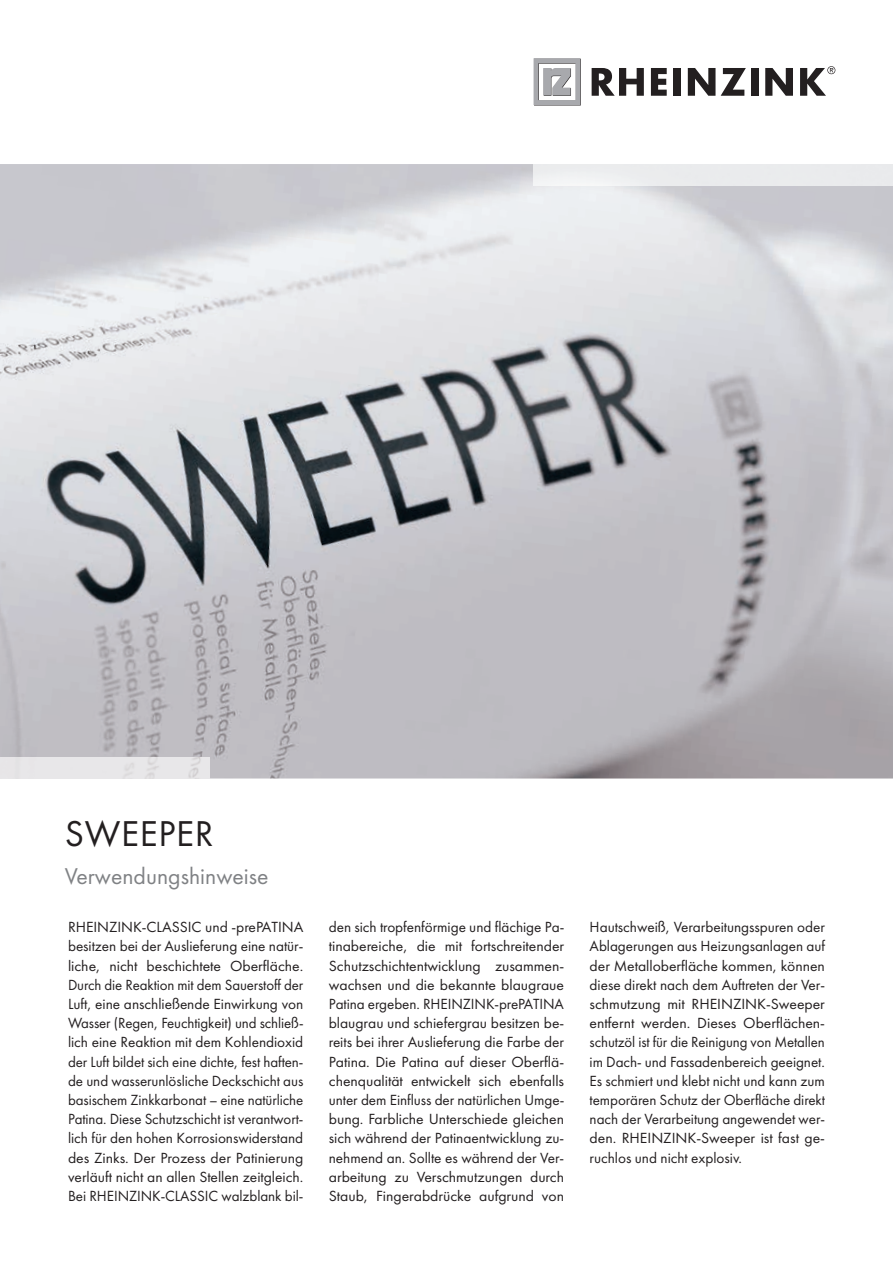
<style>
.page{position:relative;width:893px;height:1263px;background:#fff}
.page>*{position:absolute;margin:0;border:0;box-sizing:border-box;transform-origin:0 0}
.t1{font:33px "RZ Futura";letter-spacing:.02em;color:#231f20}
.t2{font:21px "RZ Futura";color:#808285}
.t3{font:13.5px/19.2px "RZ Futura";letter-spacing:-.005em;color:#231f20;text-align:justify}
</style>
<div class="page">
<svg style="left:592px;top:68px;width:52px;height:28px"></svg>
<svg style="left:651px;top:68px;width:16px;height:28px"></svg>
<div style="left:673px;top:68px;width:8px;height:28px;background:#231f20"></div>
<svg style="left:688px;top:68px;width:27px;height:28px"></svg>
<svg style="left:721px;top:68px;width:25px;height:28px"></svg>
<div style="left:751px;top:68px;width:7px;height:28px;background:#231f20"></div>
<svg style="left:765px;top:68px;width:28px;height:28px"></svg>
<svg style="left:800px;top:66px;width:35px;height:30px"></svg>
<svg style="left:534px;top:58px;width:47px;height:47px"></svg>
<img style="left:0;top:164px;width:893px;height:614px">
<div style="left:534px;top:164px;width:359px;height:21px;background:#eaebed"></div>
<div style="left:0;top:757px;width:210px;height:21px;background:#e8e7e9"></div>
<h1 class="t1" style="left:65px;top:815px;width:150px">SWEEPER</h1>
<h2 class="t2" style="left:65px;top:865px;width:205px">Verwendungshinweise</h2>
<p class="t3" style="left:68px;top:918px;width:237px">RHEINZINK-CLASSIC und -prePATINA besitzen bei der Auslieferung eine natür&shy;liche, nicht beschichtete Oberfläche.<br>Durch die Reaktion mit dem Sauerstoff der Luft, eine anschließende Einwirkung von Wasser (Regen, Feuchtigkeit) und schließ&shy;lich eine Reaktion mit dem Kohlendioxid der Luft bildet sich eine dichte, fest haften&shy;de und wasserunlösliche Deckschicht aus basischem Zinkkarbonat – eine natürliche Patina. Diese Schutzschicht ist verantwort&shy;lich für den hohen Korrosionswiderstand des Zinks. Der Prozess der Patinierung verläuft nicht an allen Stellen zeitgleich.<br>Bei RHEINZINK-CLASSIC walzblank bil-</p>
<p class="t3" style="left:329px;top:918px;width:237px">den sich tropfenförmige und flächige Pa&shy;tinabereiche, die mit fortschreitender Schutzschichtentwicklung zusammen&shy;wachsen und die bekannte blaugraue Patina ergeben. RHEINZINK-prePATINA blaugrau und schiefergrau besitzen be&shy;reits bei ihrer Auslieferung die Farbe der Patina. Die Patina auf dieser Oberflä&shy;chenqualität entwickelt sich ebenfalls unter dem Einfluss der natürlichen Umge&shy;bung. Farbliche Unterschiede gleichen sich während der Patinaentwicklung zu&shy;nehmend an. Sollte es während der Ver&shy;arbeitung zu Verschmutzungen durch Staub, Fingerabdrücke aufgrund von</p>
<p class="t3" style="left:590px;top:918px;width:237px">Hautschweiß, Verarbeitungsspuren oder Ablagerungen aus Heizungsanlagen auf der Metalloberfläche kommen, können diese direkt nach dem Auftreten der Ver&shy;schmutzung mit RHEINZINK-Sweeper entfernt werden. Dieses Oberflächen&shy;schutzöl ist für die Reinigung von Metallen im Dach- und Fassadenbereich geeignet.<br>Es schmiert und klebt nicht und kann zum temporären Schutz der Oberfläche direkt nach der Verarbeitung angewendet wer&shy;den. RHEINZINK-Sweeper ist fast ge&shy;ruchlos und nicht explosiv.</p>
</div>
